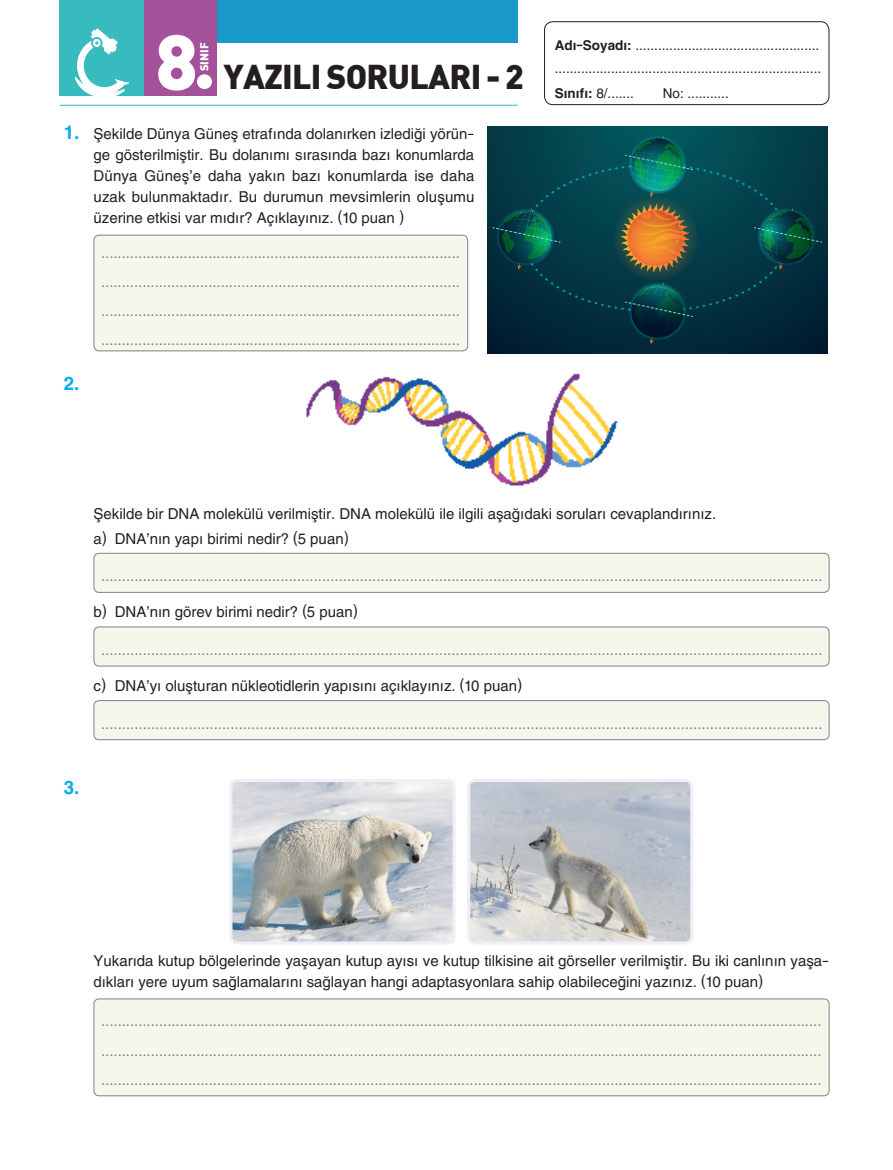
<style>
.page{position:relative;width:893px;height:1170px;background:#fff}
.page>*{position:absolute;margin:0;border:0;box-sizing:border-box;transform-origin:0 0}
.t1{font:900 77.1px "DI Nbek";color:#fff}
.t2{font:900 33.75px "DI Nbek";letter-spacing:-.02em;color:#231f20}
.t3{font:700 18.75px "yargi Helvetica";color:#00aeef}
.t4{font:15px/29.2px "CANT Adahelvetica";color:#808285;text-align:justify}
.t5{font:15px/21px "CANT Adahelvetica";color:#231f20}
.t6{font:13.5px/22.6px "CANT Adahelvetica";color:#231f20}
.t7{font:900 11.4px "DI Nbek";color:#fff}
.s1{font-weight:700}
.s2{font-family:"yargi Helvetica";font-weight:700;font-size:18.75px;color:#00aeef}
</style>
<div class="page">
<svg style="left:487px;top:126px;width:340px;height:227px;background:#013341"></svg>
<svg style="left:493px;top:135px;width:329px;height:209px;background:#0e4146"></svg>
<div style="left:94px;top:235px;width:374px;height:116px;background:#f6f6ec;border-radius:5px"></div>
<div style="left:94px;top:235px;width:374px;height:116px;border:1px solid #808285;border-radius:5px"></div>
<img style="left:306px;top:376px;width:154px;height:69px">
<img style="left:515px;top:373px;width:103px;height:112px">
<img style="left:460px;top:410px;width:55px;height:75px">
<img style="left:443px;top:445px;width:21px;height:40px">
<div style="left:94px;top:553px;width:735px;height:39px;background:#f6f6ec;border-radius:5px"></div>
<div style="left:94px;top:553px;width:735px;height:39px;border:1px solid #808285;border-radius:5px"></div>
<div style="left:94px;top:627px;width:735px;height:39px;background:#f6f6ec;border-radius:5px"></div>
<div style="left:94px;top:626px;width:735px;height:40px;border:1px solid #808285;border-radius:5px"></div>
<div style="left:94px;top:700px;width:735px;height:39px;background:#f6f6ec;border-radius:5px"></div>
<div style="left:94px;top:700px;width:735px;height:40px;border:1px solid #808285;border-radius:5px"></div>
<img style="left:233px;top:783px;width:218px;height:157px">
<div style="left:229px;top:779px;width:226px;height:165px;border:3px solid #eff0f7;border-radius:6px"></div>
<img style="left:471px;top:783px;width:218px;height:157px">
<div style="left:467px;top:779px;width:226px;height:165px;border:3px solid #eff0f7;border-radius:6px"></div>
<div style="left:94px;top:998px;width:735px;height:97px;background:#f6f6ec;border-radius:5px"></div>
<div style="left:94px;top:998px;width:735px;height:98px;border:1px solid #808285;border-radius:5px"></div>
<div style="left:60px;top:0;width:85px;height:96px;background:#38bbbf"></div>
<div style="left:145px;top:0;width:72px;height:96px;background:#a4519a"></div>
<div style="left:217px;top:0;width:301px;height:43px;background:#1999ca"></div>
<svg style="left:75px;top:29px;width:54px;height:67px"></svg>
<div style="left:197px;top:74px;width:15px;height:15px;background:#fff;border-radius:50%"></div>
<div style="left:544px;top:21px;width:285px;height:84px;border:1px solid #231f20;border-radius:9px"></div>
<hr style="left:60px;top:105px;width:458px;height:1px;background:#38bbbf">
<h1 class="t1" style="left:155px;top:11px;width:44px">8</h1>
<p class="t7" style="left:197px;top:71px;width:30px;rotate:-90deg">SINIF</p>
<p class="t6" style="left:555px;top:33px;width:268px"><span class="s1">Adı-Soyadı:</span> ................................................. .......................................................................</p>
<p class="t6" style="left:555px;top:81px;width:81px"><span class="s1">Sınıfı:</span> 8/.......</p>
<p class="t6" style="left:663px;top:81px;width:68px">No: ...........</p>
<h2 class="t2" style="left:223px;top:54px;width:302px">YAZILI SORULARI - 2</h2>
<p class="t5" style="left:94px;top:121px;width:382px;text-align:justify;text-indent:-30px"><span class="s2">1.</span> Şekilde Dünya Güneş etrafında dolanırken izlediği yörün&shy;ge gösterilmiştir. Bu dolanımı sırasında bazı konumlarda Dünya Güneş’e daha yakın bazı konumlarda ise daha uzak bulunmaktadır. Bu durumun mevsimlerin oluşumu üzerine etkisi var mıdır? Açıklayınız. (10 puan )</p>
<p class="t4" style="left:101px;top:236px;width:360px">....................................................................................... ....................................................................................... ....................................................................................... .......................................................................................</p>
<p class="t3" style="left:64px;top:372px;width:17px">2.</p>
<p class="t5" style="left:94px;top:500px;width:624px;line-height:24.5px">Şekilde bir DNA molekülü verilmiştir. DNA molekülü ile ilgili aşağıdaki soruları cevaplandırınız. a) DNA’nın yapı birimi nedir? (5 puan)</p>
<p class="t4" style="left:101px;top:559px;width:723px">.............................................................................................................................................................................</p>
<p class="t5" style="left:94px;top:600px;width:266px">b) DNA’nın görev birimi nedir? (5 puan)</p>
<p class="t4" style="left:101px;top:633px;width:723px">.............................................................................................................................................................................</p>
<p class="t5" style="left:94px;top:673px;width:430px">c) DNA’yı oluşturan nükleotidlerin yapısını açıklayınız. (10 puan)</p>
<p class="t4" style="left:101px;top:707px;width:723px">.............................................................................................................................................................................</p>
<p class="t3" style="left:64px;top:776px;width:17px">3.</p>
<p class="t5" style="left:93px;top:948px;width:737px">Yukarıda kutup bölgelerinde yaşayan kutup ayısı ve kutup tilkisine ait görseller verilmiştir. Bu iki canlının yaşa&shy;dıkları yere uyum sağlamalarını sağlayan hangi adaptasyonlara sahip olabileceğini yazınız. (10 puan)</p>
<p class="t4" style="left:101px;top:1004px;width:722px">.............................................................................................................................................................................. .............................................................................................................................................................................. ..............................................................................................................................................................................</p>
</div>
